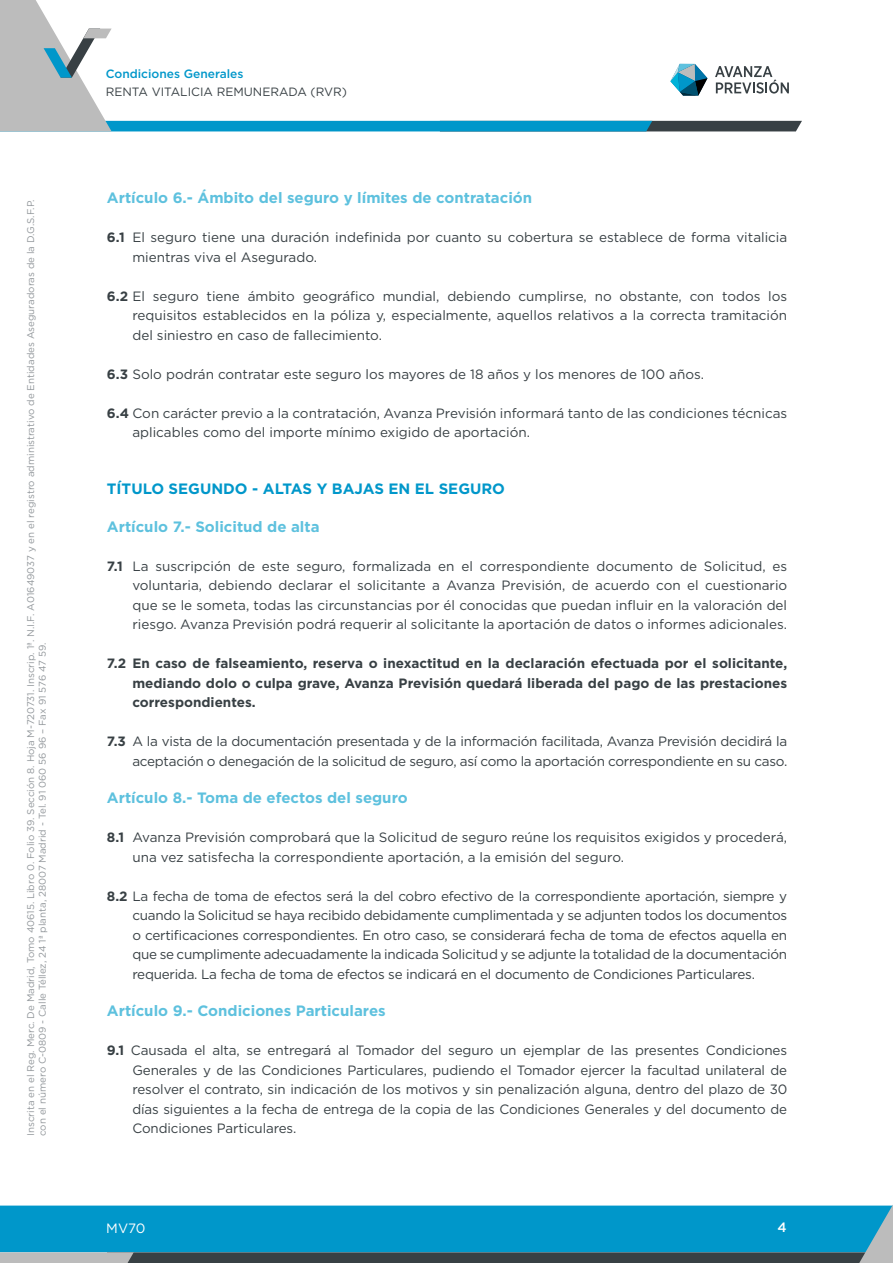
<style>
.page{position:relative;width:893px;height:1263px;background:#fff}
.page>*{position:absolute;margin:0;border:0;box-sizing:border-box;transform-origin:0 0}
.t1{font:700 15px "Gotham";color:#5ec1de}
.t2{font:700 15px "Gotham";color:#0097ca}
.t3{font:13.5px/19.5px "Gotham";color:#384044;text-align:justify}
.t4{font:700 13.5px/19.5px "Gotham";color:#384044;text-align:justify}
.t5{font:13.5px/19.5px "Gotham";letter-spacing:-.02em;color:#384044;text-align:right}
.t6{font:13.5px "Gotham";color:#fff}
.t7{font:500 13.5px "Gotham";color:#fff}
.t8{font:12px "Gotham";color:#384044}
.t9{font:500 12px "Gotham";color:#0097ca}
.t10{font:9.75px/11.7px "Gotham";color:#92979b}
.s1{font-weight:700}
</style>
<div class="page">
<svg style="left:0;top:1205px;width:893px;height:58px;background:#148db5"></svg>
<svg style="left:0;top:0;width:802px;height:131px"></svg>
<p class="t10" style="left:25px;top:1136px;width:938px;rotate:-90deg">Inscrita en el Reg. Merc. De Madrid, Tomo 40615. Libro 0. Folio 39. Sección 8. Hoja M-720731. Inscrip. 1ª. N.I.F. A01649037 y en el registro administrativo de Entidades Aseguradoras de la D.G.S.F.P. con el número C-0809 - Calle Téllez, 24 1ª planta, 28007 Madrid - Tel. 91 060 56 96 – Fax 91 576 47 59.</p>
<p class="t9" style="left:106px;top:66px;width:139px">Condiciones Generales</p>
<p class="t8" style="left:106px;top:84px;width:243px">RENTA VITALICIA REMUNERADA (RVR)</p>
<p class="t1" style="left:107px;top:188px;width:427px">Artículo 6.- Ámbito del seguro y límites de contratación</p>
<p class="t3" style="left:132px;top:228px;width:656px;text-indent:-26px"><span class="s1">6.1</span> El seguro tiene una duración indefinida por cuanto su cobertura se establece de forma vitalicia mientras viva el Asegurado.</p>
<p class="t3" style="left:132px;top:286px;width:656px;text-indent:-26px"><span class="s1">6.2</span> El seguro tiene ámbito geográfico mundial, debiendo cumplirse, no obstante, con todos los requisitos establecidos en la póliza y, especialmente, aquellos relativos a la correcta tramitación del siniestro en caso de fallecimiento.</p>
<p class="t3" style="left:107px;top:364px;width:599px"><span class="s1">6.3</span> Solo podrán contratar este seguro los mayores de 18 años y los menores de 100 años.</p>
<p class="t3" style="left:132px;top:403px;width:656px;text-indent:-26px"><span class="s1">6.4</span> Con carácter previo a la contratación, Avanza Previsión informará tanto de las condiciones técnicas aplicables como del importe mínimo exigido de aportación.</p>
<p class="t2" style="left:107px;top:479px;width:400px">TÍTULO SEGUNDO - ALTAS Y BAJAS EN EL SEGURO</p>
<p class="t1" style="left:107px;top:517px;width:214px">Artículo 7.- Solicitud de alta</p>
<p class="t3" style="left:132px;top:556px;width:656px;text-indent:-26px"><span class="s1">7.1</span> La suscripción de este seguro, formalizada en el correspondiente documento de Solicitud, es voluntaria, debiendo declarar el solicitante a Avanza Previsión, de acuerdo con el cuestionario que se le someta, todas las circunstancias por él conocidas que puedan influir en la valoración del riesgo. Avanza Previsión podrá requerir al solicitante la aportación de datos o informes adicionales.</p>
<p class="t4" style="left:132px;top:654px;width:656px;text-indent:-26px">7.2 En caso de falseamiento, reserva o inexactitud en la declaración efectuada por el solicitante, mediando dolo o culpa grave, Avanza Previsión quedará liberada del pago de las prestaciones correspondientes.</p>
<p class="t5" style="left:107px;top:731px;width:682px"><span class="s1">7.3</span> A la vista de la documentación presentada y de la información facilitada, Avanza Previsión decidirá la aceptación o denegación de la solicitud de seguro, así como la aportación correspondiente en su caso.</p>
<p class="t1" style="left:107px;top:788px;width:302px">Artículo 8.- Toma de efectos del seguro</p>
<p class="t3" style="left:132px;top:828px;width:656px;text-indent:-26px"><span class="s1">8.1</span> Avanza Previsión comprobará que la Solicitud de seguro reúne los requisitos exigidos y procederá, una vez satisfecha la correspondiente aportación, a la emisión del seguro.</p>
<p class="t3" style="left:132px;top:886px;width:656px;text-indent:-26px"><span class="s1">8.2</span> La fecha de toma de efectos será la del cobro efectivo de la correspondiente aportación, siempre y cuando la Solicitud se haya recibido debidamente cumplimentada y se adjunten todos los documentos o certificaciones correspondientes. En otro caso, se considerará fecha de toma de efectos aquella en que se cumplimente adecuadamente la indicada Solicitud y se adjunte la totalidad de la documentación requerida. La fecha de toma de efectos se indicará en el documento de Condiciones Particulares.</p>
<p class="t1" style="left:107px;top:1001px;width:280px">Artículo 9.- Condiciones Particulares</p>
<p class="t3" style="left:132px;top:1041px;width:656px;text-indent:-26px"><span class="s1">9.1</span> Causada el alta, se entregará al Tomador del seguro un ejemplar de las presentes Condiciones Generales y de las Condiciones Particulares, pudiendo el Tomador ejercer la facultad unilateral de resolver el contrato, sin indicación de los motivos y sin penalización alguna, dentro del plazo de 30 días siguientes a la fecha de entrega de la copia de las Condiciones Generales y del documento de Condiciones Particulares.</p>
<p class="t6" style="left:106px;top:1219px;width:41px">MV70</p>
<p class="t7" style="left:777px;top:1218px;width:11px">4</p>
</div>
